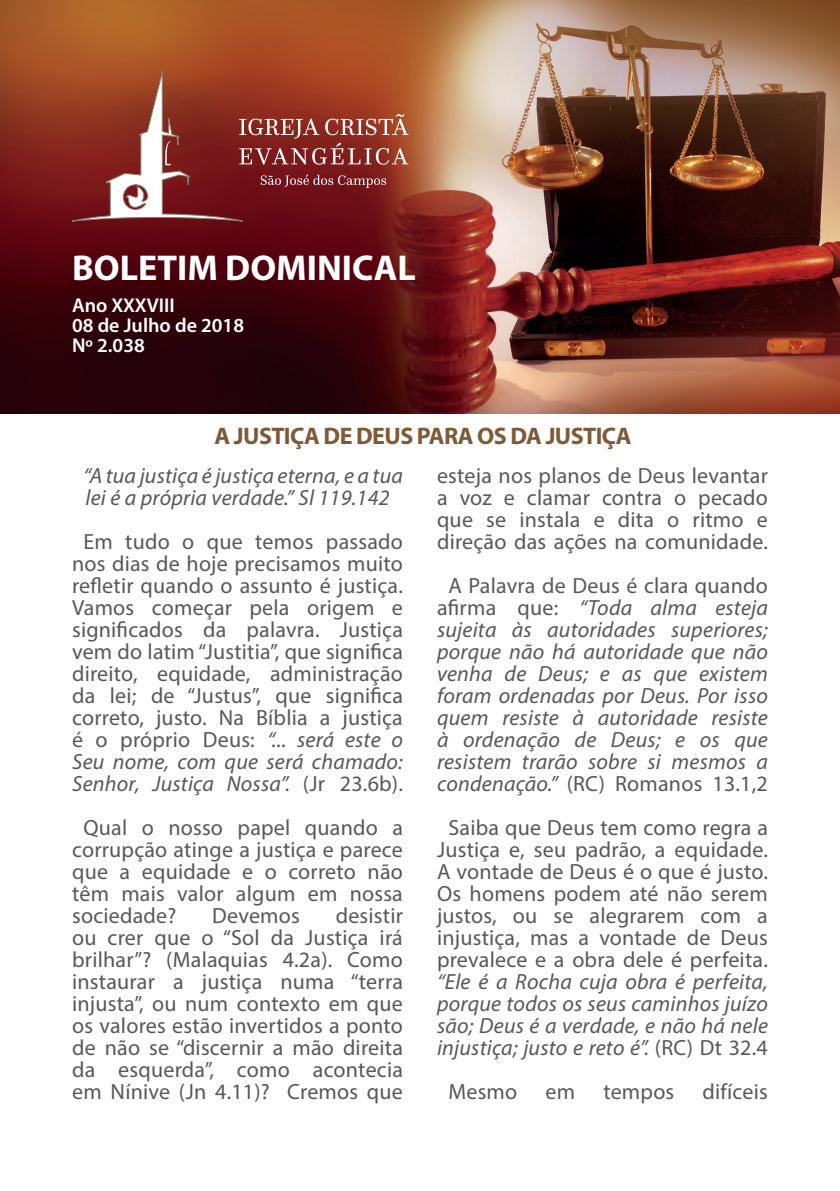
<style>
.page{position:relative;width:840px;height:1191px;background:#fff}
.page>*{position:absolute;margin:0;border:0;box-sizing:border-box;transform-origin:0 0}
.t1{font:700 36px "Myriad Pro";color:#fff}
.t2{font:700 24px "Myriad Pro";letter-spacing:-.025em;color:#7f5a38}
.t3{font:22px/22px "Myriad Pro";letter-spacing:.01em;color:#57585a;text-align:justify}
.t4{font:italic 22px/22px "Myriad Pro";letter-spacing:.01em;color:#57585a}
.t5{font:600 20px "Myriad Pro";color:#fff}
.s1{font-style:italic}
.s2{font-style:normal}
</style>
<div class="page">
<img style="left:0;top:0;width:839px;height:413px">
<svg style="left:71px;top:72px;width:337px;height:149px;background:#933e35"></svg>
<p class="t1" style="left:72px;top:244px;width:345px">BOLETIM DOMINICAL</p>
<p class="t5" style="left:72px;top:292px;width:104px">Ano XXXVIII</p>
<p class="t5" style="left:72px;top:312px;width:173px">08 de Julho de 2018</p>
<p class="t5" style="left:72px;top:332px;width:74px">Nº 2.038</p>
<p class="t2" style="left:214px;top:420px;width:418px">A JUSTIÇA DE DEUS PARA OS DA JUSTIÇA</p>
<p class="t4" style="left:83px;top:464px;width:321px">“A tua justiça é justiça eterna, e a tua lei é a própria verdade.” Sl 119.142</p>
<p class="t3" style="left:72px;top:530px;width:332px;text-align:center">Em tudo o que temos passado nos dias de hoje precisamos muito refletir quando o assunto é justiça.<br>Vamos começar pela origem e significados da palavra. Justiça vem do latim “Justitia”, que significa direito, equidade, administração da lei; de “Justus”, que significa correto, justo. Na Bíblia a justiça é o próprio Deus: <span class="s1">“... será este o Seu nome, com que será chamado:<br>Senhor, Justiça Nossa”.</span> (Jr 23.6b).</p>
<p class="t3" style="left:72px;top:816px;width:332px;text-indent:11px">Qual o nosso papel quando a corrupção atinge a justiça e parece que a equidade e o correto não têm mais valor algum em nossa sociedade?</p>
<p class="t3" style="left:72px;top:904px;width:332px;text-indent:263px">desistir ou crer que o “Sol da Justiça irá brilhar”? (Malaquias 4.2a). Como instaurar a justiça numa “terra injusta”, ou num contexto em que os valores estão invertidos a ponto de não se “discernir a mão direita da esquerda”, como acontecia em Nínive (Jn 4.11)? Cremos que</p>
<p class="t3" style="left:212px;top:904px;width:89px">Devemos</p>
<p class="t3" style="left:437px;top:464px;width:332px">esteja nos planos de Deus levantar a voz e clamar contra o pecado que se instala e dita o ritmo e direção das ações na comunidade.</p>
<p class="t4" style="left:437px;top:574px;width:332px;text-align:center"><span class="s2">A Palavra de Deus é clara quando afirma que:</span> “Toda alma esteja sujeita às autoridades superiores; porque não há autoridade que não venha de Deus; e as que existem foram ordenadas por Deus. Por isso quem resiste à autoridade resiste à ordenação de Deus; e os que resistem trarão sobre si mesmos a condenação.” <span class="s2">(RC) Romanos 13.1,2</span></p>
<p class="t3" style="left:437px;top:816px;width:332px;text-align:center">Saiba que Deus tem como regra a<br>Justiça e, seu padrão, a equidade.<br>A vontade de Deus é o que é justo.<br>Os homens podem até não serem justos, ou se alegrarem com a injustiça, mas a vontade de Deus prevalece e a obra dele é perfeita. <span class="s1">“Ele é a Rocha cuja obra é perfeita, porque todos os seus caminhos juízo são; Deus é a verdade, e não há nele injustiça; justo e reto é”.</span> (RC) Dt 32.4</p>
<p class="t3" style="left:448px;top:1080px;width:70px">Mesmo</p>
<p class="t3" style="left:545px;top:1080px;width:31px">em</p>
<p class="t3" style="left:603px;top:1080px;width:72px">tempos</p>
<p class="t3" style="left:702px;top:1080px;width:67px">difíceis</p>
</div>
